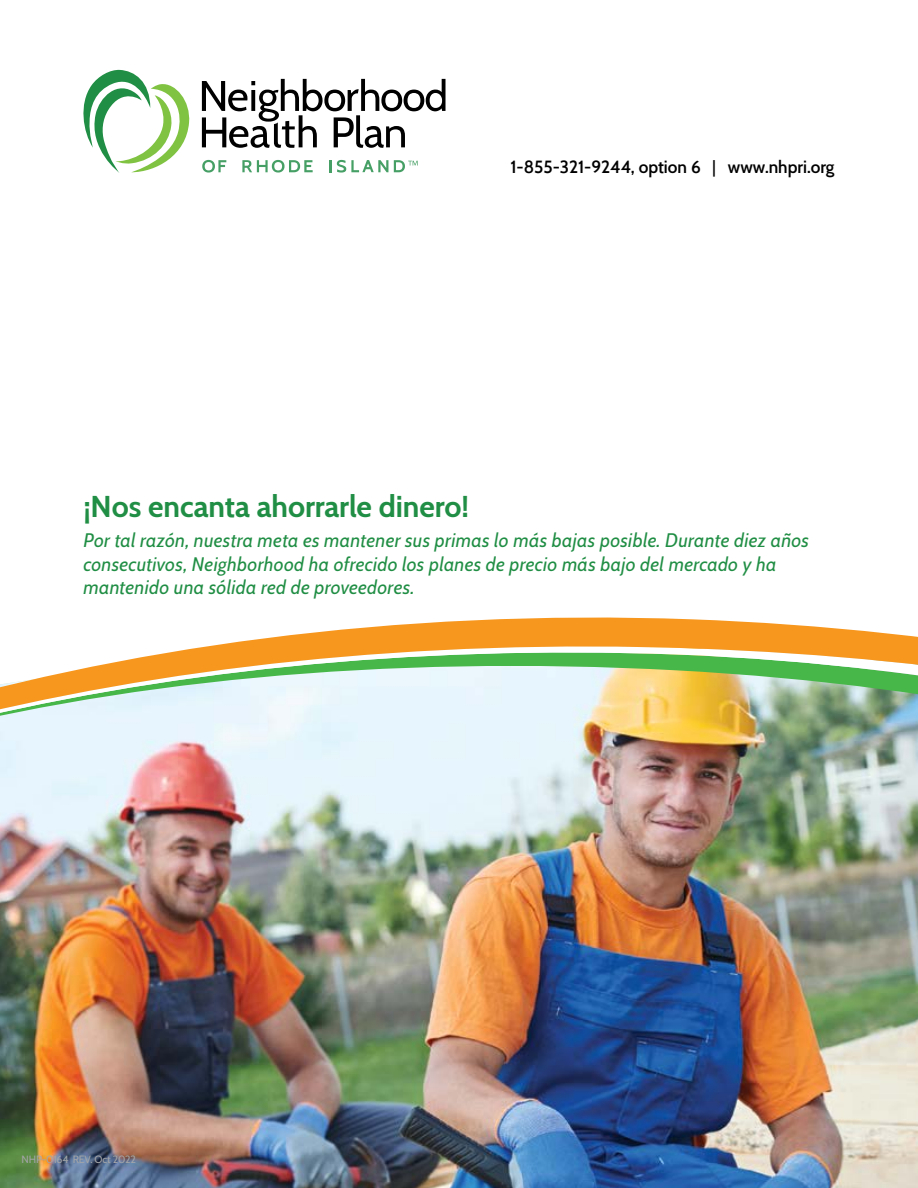
<style>
.page{position:relative;width:918px;height:1188px;background:#fff}
.page>*{position:absolute;margin:0;border:0;box-sizing:border-box;transform-origin:0 0}
.F-_Page_headline_SUB{font:700 30px "Cabin";letter-spacing:-.005em;color:#208e44}
.F-_Page_headline_SUB-2{font:italic 19.5px/23.4px "Cabin";letter-spacing:.015em;color:#208e44}
.t1{font:600 17.25px "Cabin";color:#000}
.body{font:10.5px "Cabin";letter-spacing:-.015em;color:#a3a5a8}
.s1{font-weight:400}
</style>
<div class="page">
<svg style="left:83px;top:70px;width:107px;height:103px"></svg>
<svg style="left:202px;top:79px;width:244px;height:69px"></svg>
<svg style="left:202px;top:160px;width:24px;height:13px"></svg>
<svg style="left:242px;top:160px;width:71px;height:13px"></svg>
<svg style="left:329px;top:160px;width:59px;height:13px"></svg>
<svg style="left:394px;top:160px;width:24px;height:12px"></svg>
<img style="left:0;top:1024px;width:918px;height:164px">
<img style="left:0;top:617px;width:918px;height:405px">
<p class="t1" style="left:510px;top:153px;width:207px">1-855-321-9244, option 6 <span class="s1">|</span></p>
<p class="t1" style="left:728px;top:153px;width:108px">www.nhpri.org</p>
<p class="F-_Page_headline_SUB" style="left:83px;top:483px;width:387px">¡Nos encanta ahorrarle dinero!</p>
<p class="F-_Page_headline_SUB-2" style="left:83px;top:527px;width:727px">Por tal razón, nuestra meta es mantener sus primas lo más bajas posible. Durante diez años consecutivos, Neighborhood ha ofrecido los planes de precio más bajo del mercado y ha mantenido una sólida red de proveedores.</p>
<p class="body" style="left:22px;top:1151px;width:116px">NHP-0164 REV. Oct 2022</p>
</div>
